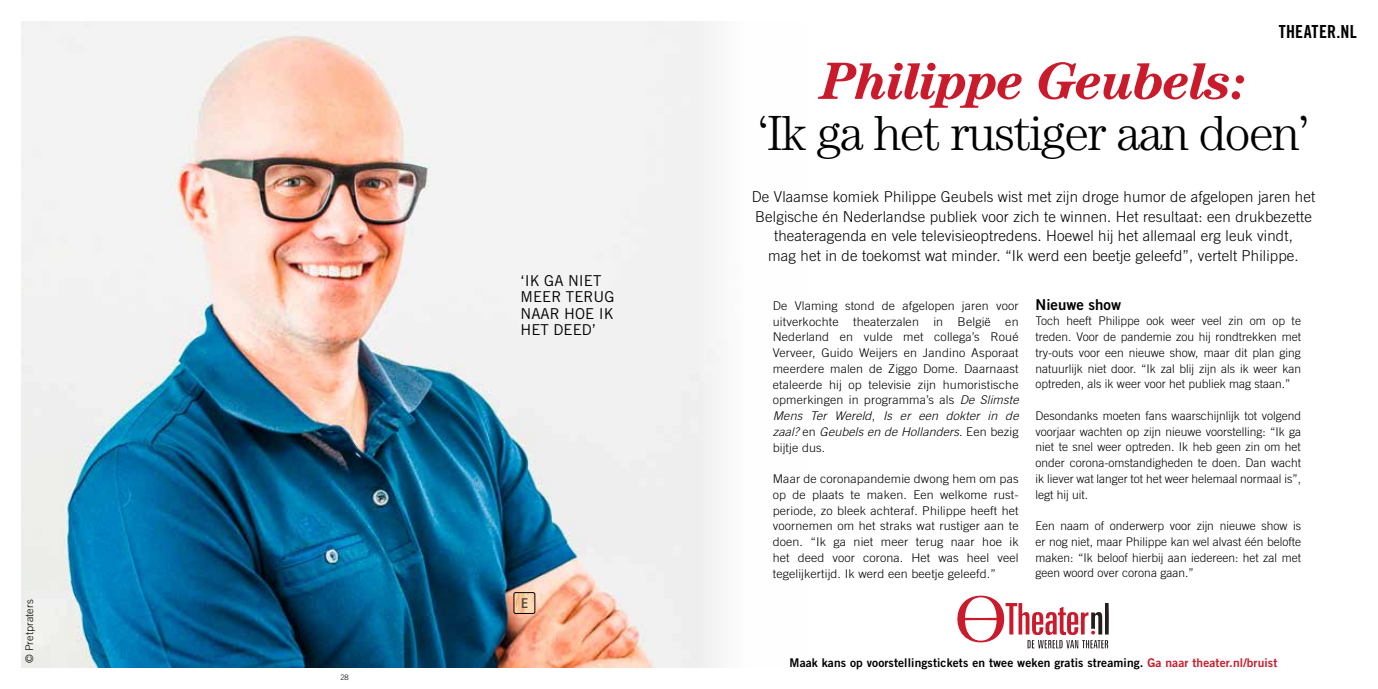
<style>
.page{position:relative;width:1378px;height:689px;background:#fff}
.page>*{position:absolute;margin:0;border:0;box-sizing:border-box;transform-origin:0 0}
.t1{font:italic 700 52.5px "Century Std";letter-spacing:-.03em;color:#c91b2c}
.t2{font:300 49.5px "Century Std";letter-spacing:-.03em;color:#000}
.t3{font:18px "Trade Gothic LT Std Bd Cn 20";letter-spacing:.01em;color:#000}
.t4{font:300 15px/19.5px "Trade Gothic LT Std";letter-spacing:.01em;color:#000;text-align:center}
.t5{font:15px/16.5px "Trade Gothic LT Std";color:#000}
.t6{font:15px "Trade Gothic LT Std Bd 2";color:#000}
.t7{font:300 12px/15.8px "Trade Gothic LT Std";color:#000;text-align:justify}
.t8{font:300 12px/15.8px "Trade Gothic LT Std";color:#000;text-align:justify;scale:1.04 1}
.t9{font:12px "Trade Gothic LT Std Bd 2";letter-spacing:.01em;color:#000}
.t10{font:300 10.5px "Trade Gothic LT Std";letter-spacing:.01em;color:#000;scale:1.04 1}
.t11{font:300 7.5px "Trade Gothic LT Std";color:#000}
.s1{font-style:italic}
.s2{color:#c91b2c}
</style>
<div class="page">
<img style="left:21px;top:21px;width:668px;height:647px">
<svg style="left:524px;top:592px;width:12px;height:21px"></svg>
<img style="left:514px;top:592px;width:10px;height:21px">
<div style="left:514px;top:592px;width:21px;height:21px;border:1px solid #000;border-radius:2px"></div>
<svg style="left:957px;top:595px;width:152px;height:53px"></svg>
<div style="left:689px;top:21px;width:117px;height:647px;background:linear-gradient(to right,#f2f2f2,#fff)"></div>
<p class="t10" style="left:23px;top:663px;width:63px;rotate:-90deg">© Pretpraters</p>
<p class="t11" style="left:340px;top:672px;width:10px">28</p>
<p class="t5" style="left:520px;top:272px;width:95px">‘IK GA NIET<br>MEER TERUG<br>NAAR HOE IK<br>HET DEED’</p>
<h3 class="t3" style="left:1278px;top:21px;width:80px">THEATER.NL</h3>
<h1 class="t1" style="left:821px;top:50px;width:427px">Philippe Geubels:</h1>
<h2 class="t2" style="left:758px;top:104px;width:551px">‘Ik ga het rustiger aan doen’</h2>
<p class="t4" style="left:752px;top:187px;width:565px">De Vlaamse komiek Philippe Geubels wist met zijn droge humor de afgelopen jaren het Belgische én Nederlandse publiek voor zich te winnen. Het resultaat: een drukbezette theateragenda en vele televisieoptredens. Hoewel hij het allemaal erg leuk vindt,<br>mag het in de toekomst wat minder. “Ik werd een beetje geleefd”, vertelt Philippe.</p>
<p class="t6" style="left:1035px;top:295px;width:87px">Nieuwe show</p>
<p class="t7" style="left:1035px;top:313px;width:267px">Toch heeft Philippe ook weer veel zin om op te treden. Voor de pandemie zou hij rondtrekken met try-outs voor een nieuwe show, maar dit plan ging natuurlijk niet door. “Ik zal blij zijn als ik weer kan optreden, als ik weer voor het publiek mag staan.”</p>
<p class="t7" style="left:1035px;top:407px;width:267px">Desondanks moeten fans waarschijnlijk tot volgend voorjaar wachten op zijn nieuwe voorstelling: “Ik ga niet te snel weer optreden. Ik heb geen zin om het onder corona-omstandigheden te doen. Dan wacht ik liever wat langer tot het weer helemaal normaal is”, legt hij uit.</p>
<p class="t7" style="left:1035px;top:518px;width:267px">Een naam of onderwerp voor zijn nieuwe show is er nog niet, maar Philippe kan wel alvast één belofte maken: “Ik beloof hierbij aan iedereen: het zal met geen woord over corona gaan.”</p>
<p class="t8" style="left:773px;top:297px;width:238px">De Vlaming stond de afgelopen jaren voor uitverkochte theaterzalen in België en Nederland en vulde met collega’s Roué Verveer, Guido Weijers en Jandino Asporaat meerdere malen de Ziggo Dome. Daarnaast etaleerde hij op televisie zijn humoristische opmerkingen in programma’s als <span class="s1">De Slimste Mens Ter Wereld</span>, <span class="s1">Is er een dokter in de zaal?</span> en <span class="s1">Geubels en de Hollanders</span>. Een bezig bijtje dus.</p>
<p class="t8" style="left:773px;top:471px;width:238px">Maar de coronapandemie dwong hem om pas op de plaats te maken. Een welkome rust&shy;periode, zo bleek achteraf. Philippe heeft het voornemen om het straks wat rustiger aan te doen. “Ik ga niet meer terug naar hoe ik het deed voor corona. Het was heel veel tegelijkertijd. Ik werd een beetje geleefd.”</p>
<p class="t9" style="left:789px;top:655px;width:489px">Maak kans op voorstellingstickets en twee weken gratis streaming. <span class="s2">Ga naar theater.nl/bruist</span></p>
</div>
